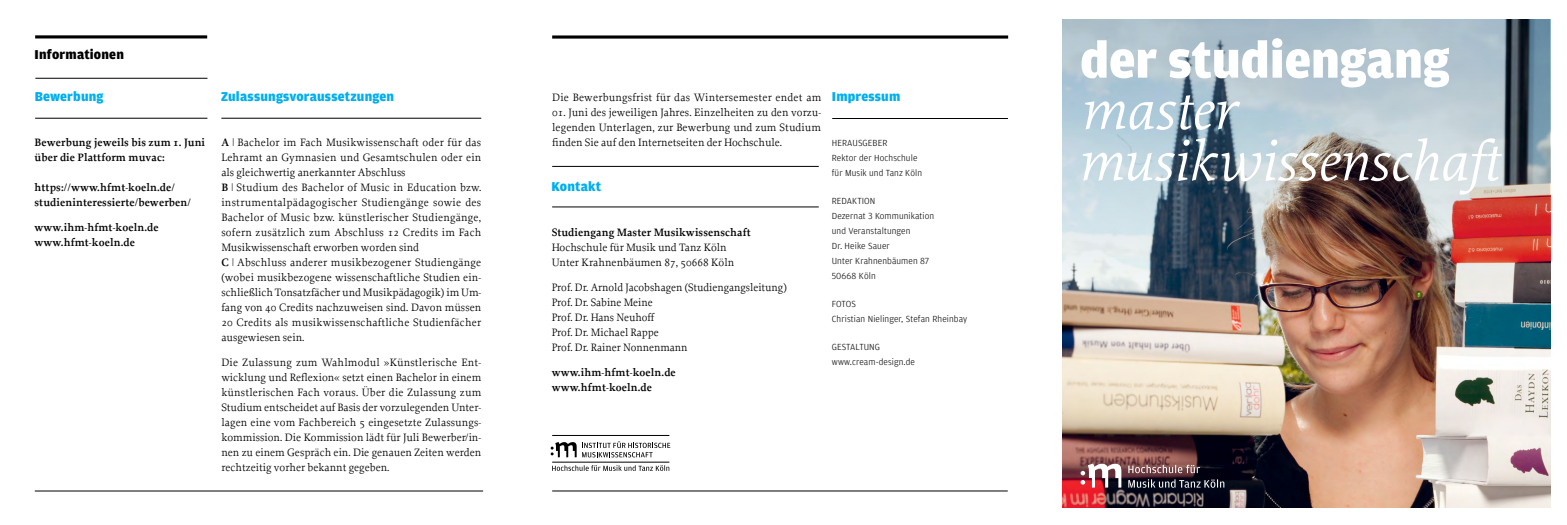
<style>
.page{position:relative;width:1567px;height:525px;background:#fff}
.page>*{position:absolute;margin:0;border:0;box-sizing:border-box;transform-origin:0 0}
.t1{font:italic 58.75px/51.2px "Proforma";color:#fff}
.t2{font:900 52px "Amplitude";color:#fff}
.t3{font:900 13.62px "Amplitude";letter-spacing:.015em;color:#00aeef}
.t4{font:900 13.62px "Amplitude";letter-spacing:.015em;color:#000}
.t5{font:11.25px/15px "Proforma";letter-spacing:.005em;color:#000}
.t6{font:600 11.25px/15px "Proforma";letter-spacing:.01em;color:#000}
.t7{font:300 9.38px/15px "Amplitude";letter-spacing:.01em;color:#000}
.s1{font-weight:600}
</style>
<div class="page">
<img style="left:1062px;top:326px;width:487px;height:181px">
<img style="left:1062px;top:19px;width:487px;height:307px">
<hr style="left:35px;top:35px;width:172px;height:3px;background:#000">
<hr style="left:35px;top:78px;width:172px;height:1px;background:#000">
<hr style="left:35px;top:118px;width:172px;height:1px;background:#000">
<hr style="left:221px;top:118px;width:260px;height:1px;background:#000">
<hr style="left:35px;top:490px;width:448px;height:1px;background:#000">
<svg style="left:552px;top:35px;width:456px;height:4px"></svg>
<hr style="left:832px;top:118px;width:175px;height:1px;background:#000">
<hr style="left:552px;top:206px;width:266px;height:1px;background:#000">
<hr style="left:552px;top:166px;width:266px;height:1px;background:#000">
<svg style="left:1128px;top:464px;width:71px;height:9px"></svg>
<svg style="left:1128px;top:479px;width:96px;height:8px"></svg>
<svg style="left:1080px;top:463px;width:41px;height:24px"></svg>
<hr style="left:552px;top:490px;width:455px;height:1px;background:#000">
<hr style="left:552px;top:435px;width:117px;height:1px;background:#000">
<hr style="left:552px;top:461px;width:117px;height:1px;background:#000">
<svg style="left:552px;top:465px;width:117px;height:5px"></svg>
<svg style="left:582px;top:441px;width:88px;height:16px"></svg>
<svg style="left:550px;top:442px;width:26px;height:15px"></svg>
<p class="t4" style="left:35px;top:47px;width:91px">Informationen</p>
<p class="t3" style="left:35px;top:88px;width:70px">Bewerbung</p>
<p class="t3" style="left:831px;top:88px;width:70px">Impressum</p>
<p class="t7" style="left:831px;top:135px;width:92px">HERAUSGEBER<br>Rektor der Hochschule für Musik und Tanz Köln</p>
<p class="t7" style="left:831px;top:193px;width:104px">REDAKTION<br>Dezernat 3 Kommunikation und Veranstaltungen<br>Dr. Heike Sauer<br>Unter Krahnenbäumen 87<br>50668 Köln</p>
<p class="t7" style="left:831px;top:296px;width:137px">FOTOS<br>Christian Nielinger, Stefan Rheinbay</p>
<p class="t7" style="left:831px;top:339px;width:85px">GESTALTUNG www.cream-design.de</p>
<p class="t3" style="left:221px;top:88px;width:175px">Zulassungsvoraussetzungen</p>
<p class="t5" style="left:552px;top:89px;width:271px">Die Bewerbungsfrist für das Wintersemester endet am</p>
<p class="t5" style="left:552px;top:104px;width:270px;text-align:justify">01. Juni des jeweiligen Jahres. Einzelheiten zu den vorzu&shy;legenden Unterlagen, zur Bewerbung und zum Studium finden Sie auf den Internetseiten der Hochschule.</p>
<p class="t6" style="left:35px;top:134px;width:172px">Bewerbung jeweils bis zum 1. Juni über die Plattform muvac:</p>
<p class="t6" style="left:35px;top:179px;width:158px">https://www.hfmt-koeln.de/ studieninteressierte/bewerben/</p>
<p class="t6" style="left:35px;top:219px;width:126px">www.ihm-hfmt-koeln.de www.hfmt-koeln.de</p>
<p class="t5" style="left:221px;top:134px;width:261px"><span class="s1">A</span> | Bachelor im Fach Musikwissenschaft oder für das Lehramt an Gymnasien und Gesamtschulen oder ein als gleichwertig anerkannter Abschluss<br><span class="s1">B</span> | Studium des Bachelor of Music in Education bzw. instrumentalpädagogischer Studiengänge sowie des Bachelor of Music bzw. künstlerischer Studiengänge, sofern zusätzlich zum Abschluss 12 Credits im Fach Musikwissenschaft erworben worden sind<br><span class="s1">C</span> | Abschluss anderer musikbezogener Studiengänge (wobei musikbezogene wissenschaftliche Studien ein&shy;schließlich Tonsatzfächer und Musikpädagogik) im Um&shy;fang von 40 Credits nachzuweisen sind. Davon müssen 20 Credits als musikwissenschaftliche Studienfächer ausgewiesen sein.</p>
<p class="t5" style="left:221px;top:354px;width:261px;text-align:justify">Die Zulassung zum Wahlmodul »Künstlerische Ent&shy;wicklung und Reflexion« setzt einen Bachelor in einem künstlerischen Fach voraus. Über die Zulassung zum Studium entscheidet auf Basis der vorzulegenden Unter&shy;lagen eine vom Fachbereich 5 eingesetzte Zulassungs&shy;kommission. Die Kommission lädt für Juli Bewerber/in&shy;nen zu einem Gespräch ein. Die genauen Zeiten werden rechtzeitig vorher bekannt gegeben.</p>
<p class="t3" style="left:551px;top:178px;width:51px">Kontakt</p>
<p class="t6" style="left:551px;top:224px;width:200px">Studiengang Master Musikwissenschaft</p>
<p class="t5" style="left:551px;top:239px;width:184px">Hochschule für Musik und Tanz Köln<br>Unter Krahnenbäumen 87, 50668 Köln</p>
<p class="t5" style="left:551px;top:279px;width:236px">Prof. Dr. Arnold Jacobshagen (Studiengangsleitung)<br>Prof. Dr. Sabine Meine<br>Prof. Dr. Hans Neuhoff<br>Prof. Dr. Michael Rappe<br>Prof. Dr. Rainer Nonnenmann</p>
<p class="t6" style="left:551px;top:364px;width:126px">www.ihm-hfmt-koeln.de www.hfmt-koeln.de</p>
<h2 class="t2" style="left:1080px;top:31px;width:370px">der studiengang</h2>
<h1 class="t1" style="left:1077px;top:82px;width:422px">master musikwissenschaft</h1>
</div>
